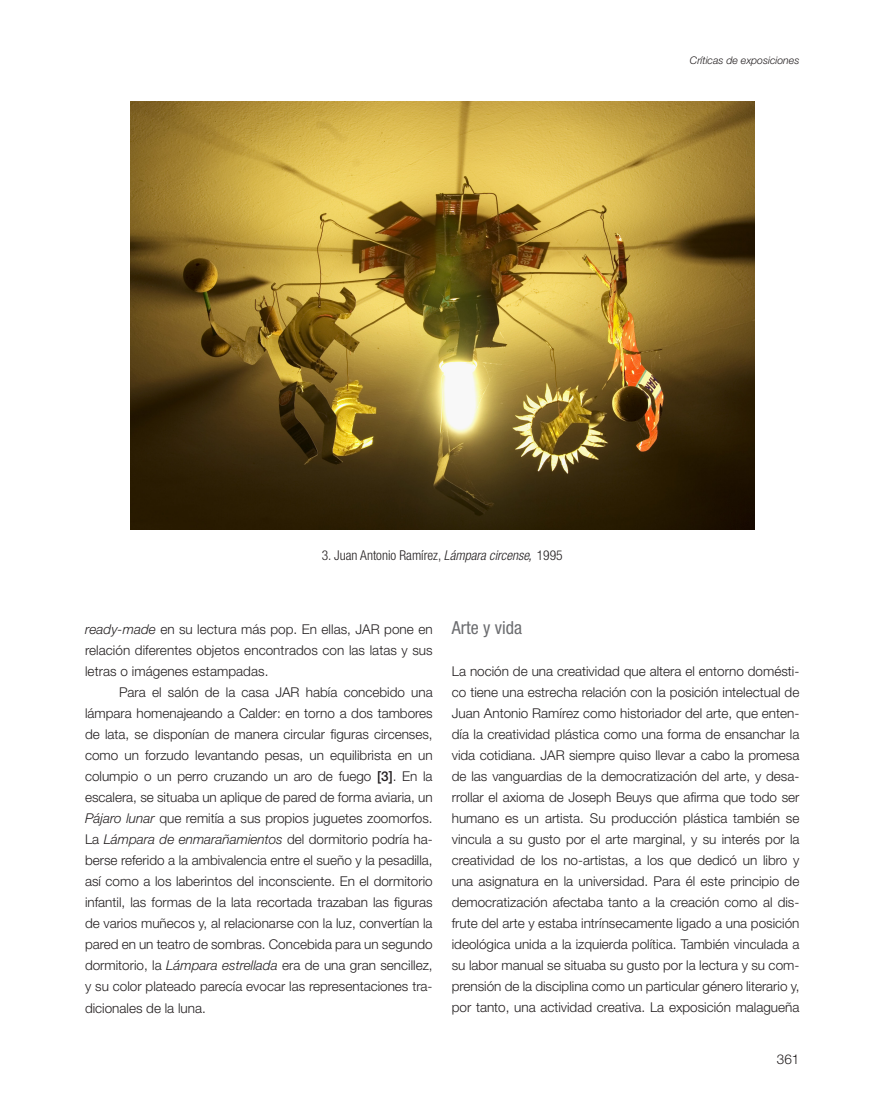
<style>
.page{position:relative;width:893px;height:1106px;background:#fff}
.page>*{position:absolute;margin:0;border:0;box-sizing:border-box;transform-origin:0 0}
.t1{font:condensed 18px "Helvetica Neue LT Std";color:#6c6d70}
.t2{font:300 13.5px/21px "Helvetica Neue LT Std";color:#231f20;text-align:justify}
.t3{font:300 condensed 13.5px "Helvetica Neue LT Std";color:#231f20}
.t4{font:italic 300 10.5px "Helvetica Neue LT Std";color:#231f20}
.s1{font-style:italic}
.s2{font-style:italic;font-stretch:normal}
.s3{font-weight:500}
</style>
<div class="page">
<img style="left:130px;top:102px;width:624px;height:427px">
<p class="t4" style="left:690px;top:54px;width:111px">Críticas de exposiciones</p>
<p class="t3" style="left:322px;top:547px;width:242px">3. Juan Antonio Ramírez, <span class="s1">Lámpara circense</span><span class="s2">,</span> 1995</p>
<p class="t2" style="left:85px;top:618px;width:349px"><span class="s1">ready-made</span> en su lectura más pop. En ellas, JAR pone en relación diferentes objetos encontrados con las latas y sus letras o imágenes estampadas.</p>
<p class="t2" style="left:85px;top:681px;width:349px;text-indent:34px">Para el salón de la casa JAR había concebido una lámpara homenajeando a Calder: en torno a dos tambores de lata, se disponían de manera circular figuras circenses, como un forzudo levantando pesas, un equilibrista en un columpio o un perro cruzando un aro de fuego <span class="s3">[3]</span>. En la escalera, se situaba un aplique de pared de forma aviaria, un <span class="s1">Pájaro lunar</span> que remitía a sus propios juguetes zoomorfos.<br>La <span class="s1">Lámpara de enmarañamientos</span> del dormitorio podría ha&shy;berse referido a la ambivalencia entre el sueño y la pesadilla, así como a los laberintos del inconsciente. En el dormitorio infantil, las formas de la lata recortada trazaban las figuras de varios muñecos y, al relacionarse con la luz, convertían la pared en un teatro de sombras. Concebida para un segundo dormitorio, la <span class="s1">Lámpara estrellada</span> era de una gran sencillez, y su color plateado parecía evocar las representaciones tra&shy;dicionales de la luna.</p>
<h1 class="t1" style="left:452px;top:617px;width:72px">Arte y vida</h1>
<p class="t2" style="left:452px;top:660px;width:349px">La noción de una creatividad que altera el entorno domésti&shy;co tiene una estrecha relación con la posición intelectual de Juan Antonio Ramírez como historiador del arte, que enten&shy;día la creatividad plástica como una forma de ensanchar la vida cotidiana. JAR siempre quiso llevar a cabo la promesa de las vanguardias de la democratización del arte, y desa&shy;rrollar el axioma de Joseph Beuys que afirma que todo ser humano es un artista. Su producción plástica también se vincula a su gusto por el arte marginal, y su interés por la creatividad de los no-artistas, a los que dedicó un libro y una asignatura en la universidad. Para él este principio de democratización afectaba tanto a la creación como al dis&shy;frute del arte y estaba intrínsecamente ligado a una posición ideológica unida a la izquierda política. También vinculada a su labor manual se situaba su gusto por la lectura y su com&shy;prensión de la disciplina como un particular género literario y, por tanto, una actividad creativa. La exposición malagueña</p>
<p class="t2" style="left:777px;top:1048px;width:24px">361</p>
</div>
